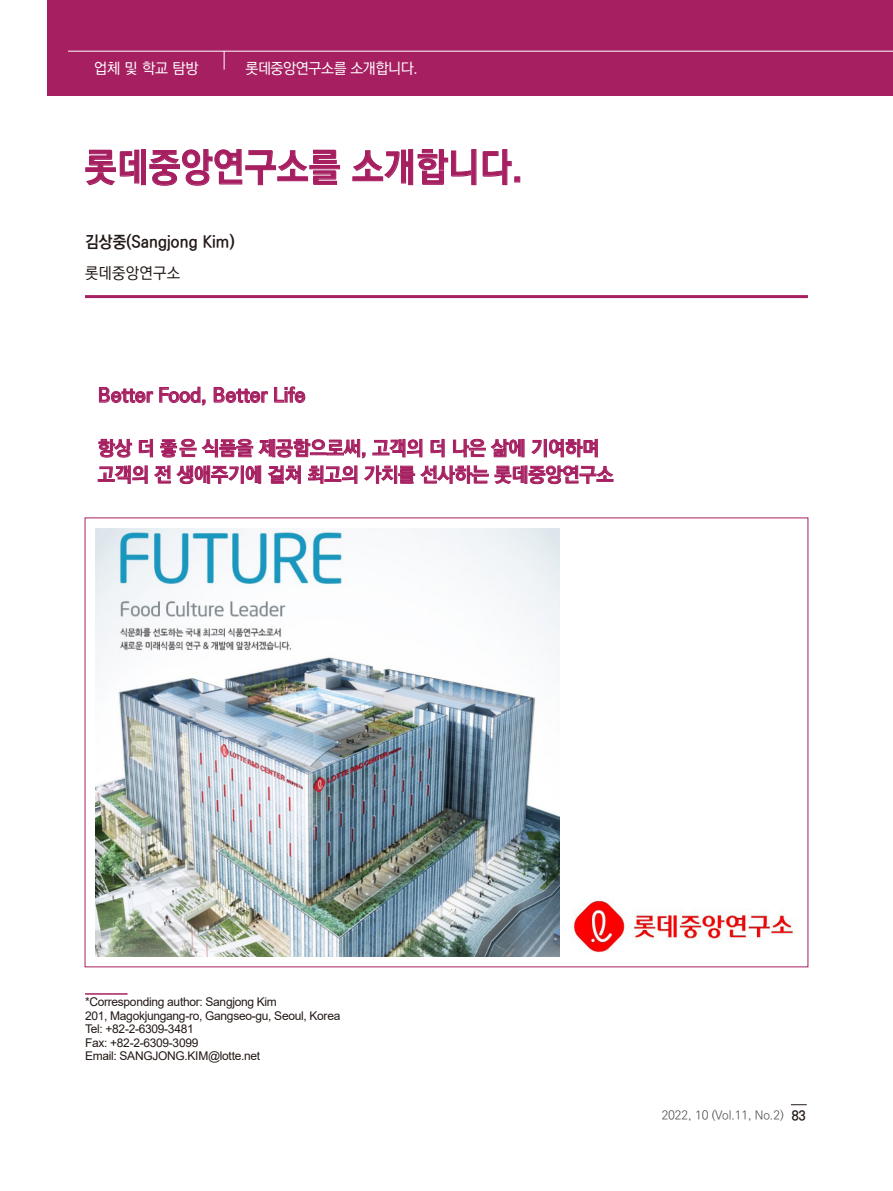
<style>
.page{position:relative;width:893px;height:1191px;background:#fff}
.page>*{position:absolute;margin:0;border:0;box-sizing:border-box;transform-origin:0 0}
.t1{font:700 39px "Ko Pub World Dotum";letter-spacing:.02em;color:#a62061;scale:.92 1}
.t2{font:700 19.5px "Ko Pub World Dotum";color:#a62061}
.t3{font:700 16.5px "Ko Pub World Dotum";letter-spacing:.01em;color:#231916;scale:.95 1}
.t4{font:500 15.75px "Ko Pub World Dotum";letter-spacing:.01em;color:#231916}
.t5{font:500 15px "Ko Pub World Dotum";letter-spacing:-.03em;color:#fff}
.t6{font:700 13.5px "Ko Pub World Dotum";color:#231916;scale:.91 1}
.t7{font:12px "Arial";letter-spacing:-.025em;color:#231916}
.t8{font:300 12px "Ko Pub World Dotum";letter-spacing:-.01em;color:#4d4a4a}
</style>
<div class="page">
<div style="left:47px;top:0;width:846px;height:95px;background:#a62061"></div>
<hr style="left:68px;top:51px;width:825px;height:1px;background:#fff">
<svg style="left:224px;top:51px;width:1px;height:19px"></svg>
<svg style="left:791px;top:1104px;width:16px;height:1px"></svg>
<hr style="left:85px;top:295px;width:723px;height:3px;background:#a62061">
<svg style="left:85px;top:149px;width:256px;height:37px"></svg>
<svg style="left:352px;top:149px;width:168px;height:37px"></svg>
<svg style="left:99px;top:387px;width:54px;height:16px"></svg>
<svg style="left:159px;top:387px;width:46px;height:18px"></svg>
<svg style="left:214px;top:387px;width:54px;height:16px"></svg>
<svg style="left:274px;top:387px;width:31px;height:16px"></svg>
<svg style="left:99px;top:439px;width:33px;height:18px"></svg>
<svg style="left:139px;top:439px;width:14px;height:18px"></svg>
<svg style="left:160px;top:439px;width:36px;height:18px"></svg>
<svg style="left:202px;top:439px;width:163px;height:19px"></svg>
<svg style="left:373px;top:439px;width:49px;height:18px"></svg>
<svg style="left:431px;top:439px;width:13px;height:18px"></svg>
<svg style="left:453px;top:439px;width:71px;height:18px"></svg>
<svg style="left:531px;top:439px;width:67px;height:18px"></svg>
<svg style="left:98px;top:465px;width:50px;height:19px"></svg>
<svg style="left:154px;top:465px;width:17px;height:18px"></svg>
<svg style="left:177px;top:465px;width:84px;height:19px"></svg>
<svg style="left:268px;top:465px;width:33px;height:18px"></svg>
<svg style="left:308px;top:465px;width:49px;height:18px"></svg>
<svg style="left:364px;top:465px;width:125px;height:18px"></svg>
<svg style="left:495px;top:465px;width:118px;height:19px"></svg>
<hr style="left:85px;top:993px;width:43px;height:1px;background:#a62061">
<img style="left:95px;top:528px;width:464px;height:428px">
<img style="left:571px;top:900px;width:223px;height:53px">
<p class="t5" style="left:94px;top:57px;width:106px">업체 및 학교 탐방</p>
<p class="t5" style="left:245px;top:57px;width:174px">롯데중앙연구소를 소개합니다.</p>
<p class="t1" style="left:85px;top:139px;width:478px">롯데중앙연구소를 소개합니다.</p>
<p class="t3" style="left:85px;top:230px;width:159px">김상중(Sangjong Kim)</p>
<p class="t4" style="left:85px;top:262px;width:97px">롯데중앙연구소</p>
<p class="t2" style="left:98px;top:381px;width:209px">Better Food, Better Life</p>
<p class="t2" style="left:98px;top:434px;width:503px">항상 더 좋은 식품을 제공함으로써, 고객의 더 나은 삶에 기여하며</p>
<p class="t2" style="left:98px;top:460px;width:517px">고객의 전 생애주기에 걸쳐 최고의 가치를 선사하는 롯데중앙연구소</p>
<p class="t7" style="left:85px;top:993px;width:193px">*Corresponding author: Sangjong Kim</p>
<p class="t7" style="left:85px;top:1007px;width:257px">201, Magokjungang-ro, Gangseo-gu, Seoul, Korea</p>
<p class="t7" style="left:85px;top:1020px;width:110px">Tel: +82-2-6309-3481</p>
<p class="t7" style="left:85px;top:1034px;width:115px">Fax: +82-2-6309-3099</p>
<p class="t7" style="left:85px;top:1047px;width:177px">Email: SANGJONG.KIM@lotte.net</p>
<p class="t8" style="left:662px;top:1106px;width:124px">2022, 10 (Vol.11, No.2)</p>
<p class="t6" style="left:792px;top:1105px;width:17px">83</p>
</div>
